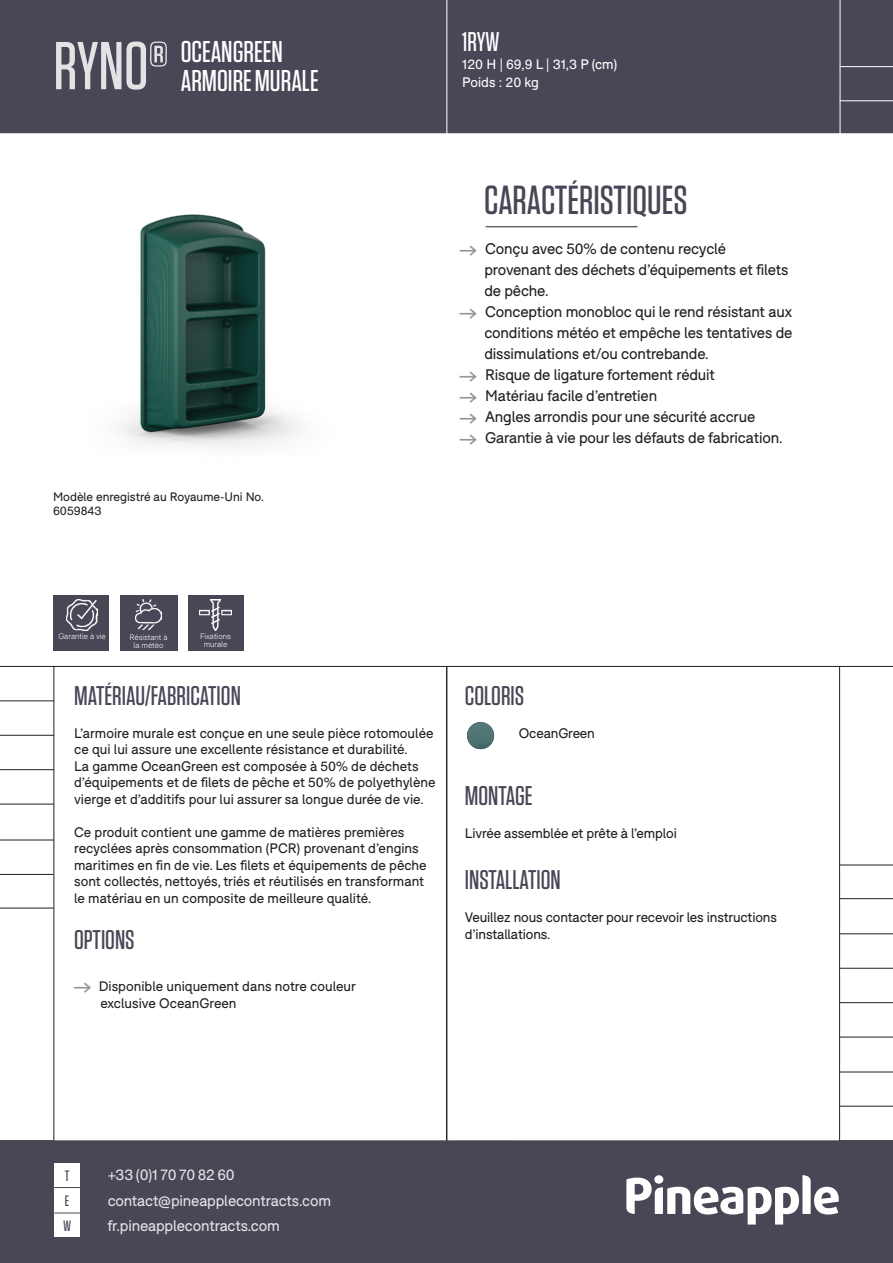
<style>
.page{position:relative;width:893px;height:1263px;background:#fff}
.page>*{position:absolute;margin:0;border:0;box-sizing:border-box;transform-origin:0 0}
.t1{font:500 67.5px "Tungsten";color:#fff}
.t2{font:500 40.5px "Tungsten";color:#4b4656}
.body_1_BLACK{font:500 30px "Tungsten";color:#fff}
.t3{font:500 27px "Tungsten";color:#4b4656}
.t4{font:500 27px "Tungsten";color:#fff}
.t5{font:15px/21px "F37 Bolton";letter-spacing:-.01em;color:#231f20}
.t6{font:15px "F37 Bolton";letter-spacing:-.01em;color:#fff}
.t7{font:500 15px "Tungsten";color:#4b4656}
.t8{font:13.5px/16.5px "F37 Bolton";color:#231f20}
.t9{font:13.5px "F37 Bolton";color:#fff}
.t10{font:12px/13.5px "F37 Bolton";color:#231f20}
.t11{font:300 7.8px/7.8px "F37 Bolton";color:#fff;text-align:center}
.s1{font-family:"Pinearrow";color:#939598}
.s2{font-family:"Pinearrow";font-size:15px;color:#939598}
</style>
<div class="page">
<div style="left:1px;top:1px;width:891px;height:131px;background:#4b4656"></div>
<div style="left:0;top:0;width:893px;height:133px;border:2px solid #4b4656"></div>
<div style="left:1px;top:1141px;width:891px;height:121px;background:#4b4656"></div>
<div style="left:0;top:1140px;width:893px;height:123px;border:2px solid #4b4656"></div>
<hr style="left:840px;top:865px;width:53px;height:1px;background:#231f20">
<hr style="left:840px;top:1002px;width:53px;height:1px;background:#231f20">
<hr style="left:840px;top:933px;width:53px;height:1px;background:#231f20">
<hr style="left:840px;top:1072px;width:53px;height:1px;background:#231f20">
<hr style="left:840px;top:1037px;width:53px;height:1px;background:#231f20">
<hr style="left:840px;top:968px;width:53px;height:1px;background:#231f20">
<hr style="left:840px;top:1106px;width:53px;height:1px;background:#231f20">
<hr style="left:840px;top:898px;width:53px;height:1px;background:#231f20">
<svg style="left:626px;top:1175px;width:213px;height:49px"></svg>
<div style="left:654px;top:1175px;width:9px;height:9px;background:#fff;border-radius:50%"></div>
<div style="left:54px;top:1162px;width:26px;height:25px;background:#fff"></div>
<div style="left:54px;top:1187px;width:26px;height:25px;background:#fff"></div>
<svg style="left:54px;top:1187px;width:26px;height:1px"></svg>
<hr style="left:840px;top:666px;width:53px;height:1px;background:#231f20">
<hr style="left:840px;top:0;width:1px;height:135px;background:#fff">
<hr style="left:840px;top:66px;width:53px;height:1px;background:#fff">
<hr style="left:840px;top:100px;width:53px;height:1px;background:#fff">
<hr style="left:446px;top:0;width:1px;height:134px;background:#fff">
<hr style="left:0;top:874px;width:53px;height:1px;background:#231f20">
<hr style="left:0;top:735px;width:54px;height:1px;background:#231f20">
<hr style="left:0;top:666px;width:54px;height:1px;background:#231f20">
<hr style="left:0;top:804px;width:54px;height:1px;background:#231f20">
<hr style="left:0;top:769px;width:54px;height:1px;background:#231f20">
<hr style="left:0;top:700px;width:54px;height:1px;background:#231f20">
<hr style="left:0;top:840px;width:53px;height:1px;background:#231f20">
<hr style="left:0;top:908px;width:53px;height:1px;background:#231f20">
<div style="left:54px;top:1212px;width:26px;height:25px;background:#fff"></div>
<svg style="left:54px;top:1212px;width:26px;height:1px"></svg>
<hr style="left:486px;top:226px;width:151px;height:1px;background:#231f20">
<img style="left:117px;top:214px;width:184px;height:234px">
<div style="left:53px;top:595px;width:56px;height:56px;background:#4b4656"></div>
<img style="left:66px;top:599px;width:32px;height:31px">
<div style="left:120px;top:595px;width:56px;height:56px;background:#4b4656"></div>
<div style="left:188px;top:595px;width:56px;height:56px;background:#4b4656"></div>
<img style="left:136px;top:599px;width:25px;height:31px">
<img style="left:200px;top:600px;width:32px;height:30px">
<img style="left:467px;top:722px;width:27px;height:27px;border-radius:14px">
<h1 class="t1" style="left:53px;top:31px;width:116px">RYNO®</h1>
<p class="body_1_BLACK" style="left:181px;top:36px;width:103px">OCEANGREEN</p>
<p class="body_1_BLACK" style="left:181px;top:64px;width:139px">ARMOIRE MURALE</p>
<p class="t10" style="left:53px;top:490px;width:212px">Modèle enregistré au Royaume-Uni No.<br>6059843</p>
<p class="t4" style="left:462px;top:27px;width:39px">1RYW</p>
<p class="t9" style="left:462px;top:56px;width:156px">120 H | 69,9 L | 31,3 P (cm)</p>
<p class="t9" style="left:462px;top:74px;width:78px">Poids : 20 kg</p>
<p class="t2" style="left:484px;top:178px;width:205px">CARACTÉRISTIQUES</p>
<p class="t5" style="left:484px;top:238px;width:305px;text-indent:-24px"><span class="s1">A</span> Conçu avec 50% de contenu recyclé provenant des déchets d’équipements et filets de pêche.</p>
<p class="t5" style="left:484px;top:301px;width:309px;text-align:justify;text-indent:-24px"><span class="s1">A</span> Conception monobloc qui le rend résistant aux conditions météo et empêche les tentatives de dissimulations et/ou contrebande.</p>
<p class="t5" style="left:460px;top:364px;width:257px"><span class="s1">A</span> Risque de ligature fortement réduit</p>
<p class="t5" style="left:460px;top:385px;width:199px"><span class="s1">A</span> Matériau facile d’entretien</p>
<p class="t5" style="left:460px;top:406px;width:297px"><span class="s1">A</span> Angles arrondis pour une sécurité accrue</p>
<p class="t5" style="left:460px;top:427px;width:324px"><span class="s1">A</span> Garantie à vie pour les défauts de fabrication.</p>
<p class="t11" style="left:58px;top:633px;width:49px">Garantie à vie</p>
<p class="t11" style="left:129px;top:633px;width:40px">Résistant à la météo</p>
<p class="t11" style="left:200px;top:632px;width:32px">Fixations murale</p>
<p class="t11" style="left:206px;top:633px;width:21px;text-align:left">100%<br>LDPE</p>
<p class="t11" style="left:134px;top:633px;width:33px">Fire retardant</p>
<p class="t3" style="left:74px;top:681px;width:168px">MATÉRIAU/FABRICATION</p>
<p class="t8" style="left:74px;top:725px;width:363px">L’armoire murale est conçue en une seule pièce rotomoulée ce qui lui assure une excellente résistance et durabilité.<br>La gamme OceanGreen est composée à 50% de déchets d’équipements et de filets de pêche et 50% de polyethylène vierge et d’additifs pour lui assurer sa longue durée de vie.</p>
<p class="t8" style="left:74px;top:824px;width:354px">Ce produit contient une gamme de matières premières recyclées après consommation (PCR) provenant d’engins maritimes en fin de vie. Les filets et équipements de pêche sont collectés, nettoyés, triés et réutilisés en transformant le matériau en un composite de meilleure qualité.</p>
<p class="t3" style="left:74px;top:926px;width:62px">OPTIONS</p>
<p class="t8" style="left:100px;top:978px;width:257px;text-indent:-26px"><span class="s2">A</span> Disponible uniquement dans notre couleur exclusive OceanGreen</p>
<p class="t3" style="left:465px;top:681px;width:61px">COLORIS</p>
<p class="t8" style="left:519px;top:725px;width:77px">OceanGreen</p>
<p class="t3" style="left:465px;top:782px;width:69px">MONTAGE</p>
<p class="t8" style="left:465px;top:825px;width:213px">Livrée assemblée et prête à l’emploi</p>
<p class="t3" style="left:465px;top:866px;width:97px">INSTALLATION</p>
<p class="t8" style="left:465px;top:909px;width:314px">Veuillez nous contacter pour recevoir les instructions d’installations.</p>
<p class="t7" style="left:65px;top:1168px;width:6px">T</p>
<p class="t6" style="left:107px;top:1166px;width:129px">+33 (0)1 70 70 82 60</p>
<p class="t7" style="left:65px;top:1193px;width:6px">E</p>
<p class="t6" style="left:107px;top:1191px;width:225px">contact@pineapplecontracts.com</p>
<p class="t7" style="left:63px;top:1218px;width:10px">W</p>
<p class="t6" style="left:107px;top:1217px;width:174px">fr.pineapplecontracts.com</p>
</div>
